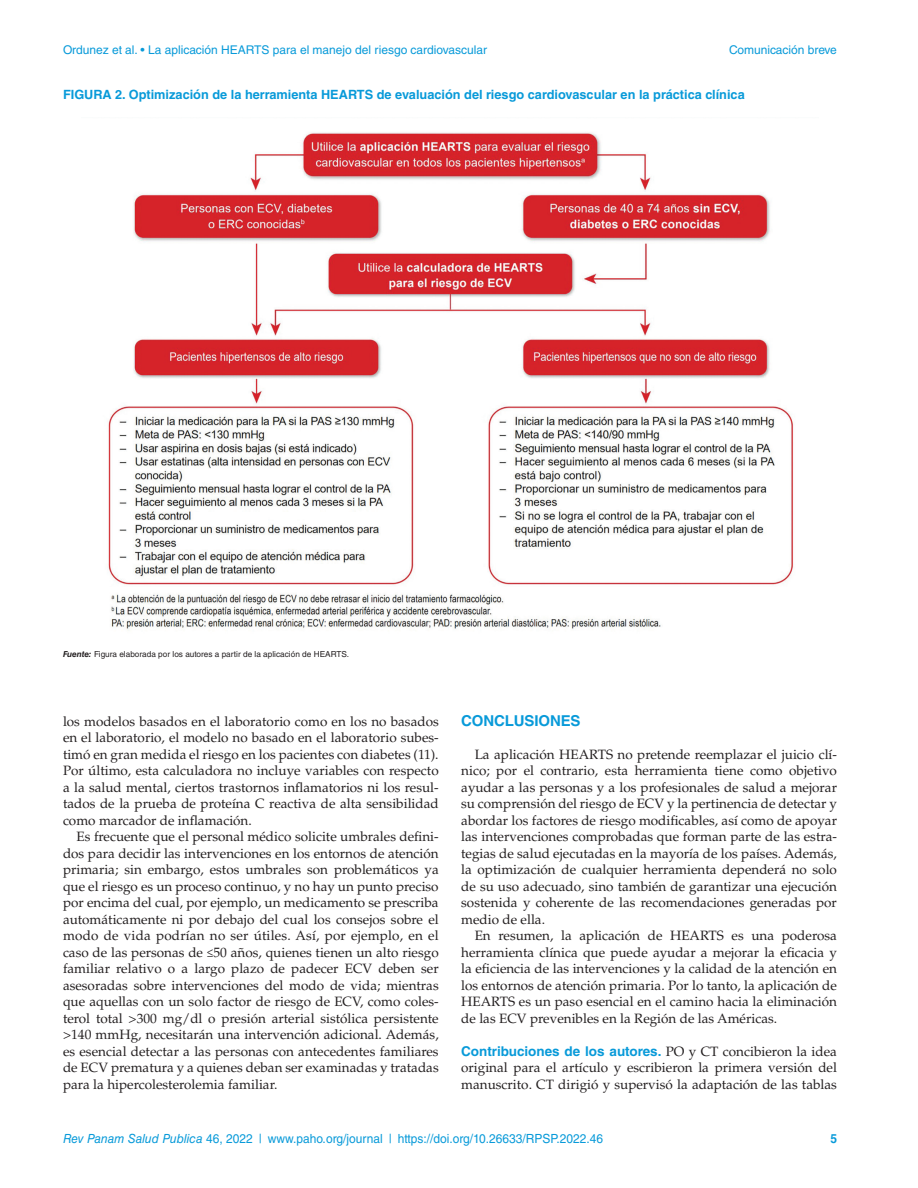
<style>
.page{position:relative;width:918px;height:1188px;background:#fff}
.page>*{position:absolute;margin:0;border:0;box-sizing:border-box;transform-origin:0 0}
.t1{font:700 15px "Helvetica LT Std";letter-spacing:-.01em;color:#089ad9}
.t2{font:13.5px/16.5px "Palatino LT Std";color:#231f20;text-align:justify}
.t3{font:700 13.5px "Helvetica LT Std";color:#089ad9}
.t4{font:700 12.75px "Helvetica LT Std";color:#089ad9}
.t5{font:12.6px "Helvetica LT Std";color:#089ad9;scale:.95 1}
.t6{font:700 12.6px "Helvetica LT Std";color:#089ad9;scale:.95 1}
.t7{font:12px "Helvetica LT Std";color:#089ad9}
.t8{font:8.25px "Helvetica LT Std";color:#231f20}
.s1{font-weight:700;font-style:italic}
.s2{font-family:"Palatino LT Std";font-weight:400;color:#231f20}
.s3{font-style:italic}
</style>
<div class="page">
<img style="left:108px;top:132px;width:686px;height:497px">
<p class="t7" style="left:63px;top:43px;width:426px">Ordunez et al. • La aplicación HEARTS para el manejo del riesgo cardiovascular</p>
<p class="t7" style="left:729px;top:43px;width:109px">Comunicación breve</p>
<p class="t4" style="left:63px;top:87px;width:683px">FIGURA 2. Optimización de la herramienta HEARTS de evaluación del riesgo cardiovascular en la práctica clínica</p>
<p class="t8" style="left:63px;top:649px;width:288px"><span class="s1">Fuente:</span> Figura elaborada por los autores a partir de la aplicación de HEARTS.</p>
<p class="t2" style="left:63px;top:713px;width:377px">los modelos basados en el laboratorio como en los no basados en el laboratorio, el modelo no basado en el laboratorio subes&shy;timó en gran medida el riesgo en los pacientes con diabetes (11).<br>Por último, esta calculadora no incluye variables con respecto a la salud mental, ciertos trastornos inflamatorios ni los resul&shy;tados de la prueba de proteína C reactiva de alta sensibilidad como marcador de inflamación.</p>
<p class="t2" style="left:63px;top:829px;width:377px;text-indent:14px">Es frecuente que el personal médico solicite umbrales defini&shy;dos para decidir las intervenciones en los entornos de atención primaria; sin embargo, estos umbrales son problemáticos ya que el riesgo es un proceso continuo, y no hay un punto preciso por encima del cual, por ejemplo, un medicamento se prescriba automáticamente ni por debajo del cual los consejos sobre el modo de vida podrían no ser útiles. Así, por ejemplo, en el caso de las personas de ≤50 años, quienes tienen un alto riesgo familiar relativo o a largo plazo de padecer ECV deben ser asesoradas sobre intervenciones del modo de vida; mientras que aquellas con un solo factor de riesgo de ECV, como coles&shy;terol total &gt;300 mg/dl o presión arterial sistólica persistente &gt;140 mmHg, necesitarán una intervención adicional. Además, es esencial detectar a las personas con antecedentes familiares de ECV prematura y a quienes deban ser examinadas y tratadas para la hipercolesterolemia familiar.</p>
<p class="t1" style="left:461px;top:711px;width:121px">CONCLUSIONES</p>
<p class="t2" style="left:461px;top:746px;width:377px;text-indent:14px">La aplicación HEARTS no pretende reemplazar el juicio clí&shy;nico; por el contrario, esta herramienta tiene como objetivo ayudar a las personas y a los profesionales de salud a mejorar su comprensión del riesgo de ECV y la pertinencia de detectar y abordar los factores de riesgo modificables, así como de apoyar las intervenciones comprobadas que forman parte de las estra&shy;tegias de salud ejecutadas en la mayoría de los países. Además, la optimización de cualquier herramienta dependerá no solo de su uso adecuado, sino también de garantizar una ejecución sostenida y coherente de las recomendaciones generadas por medio de ella.</p>
<p class="t2" style="left:461px;top:928px;width:377px;text-indent:14px">En resumen, la aplicación de HEARTS es una poderosa herramienta clínica que puede ayudar a mejorar la eficacia y la eficiencia de las intervenciones y la calidad de la atención en los entornos de atención primaria. Por lo tanto, la aplicación de HEARTS es un paso esencial en el camino hacia la eliminación de las ECV prevenibles en la Región de las Américas.</p>
<p class="t3" style="left:461px;top:1043px;width:377px">Contribuciones de los autores. <span class="s2">PO y CT concibieron la idea</span></p>
<p class="t2" style="left:461px;top:1060px;width:377px">original para el artículo y escribieron la primera versión del manuscrito. CT dirigió y supervisó la adaptación de las tablas</p>
<p class="t5" style="left:63px;top:1131px;width:570px"><span class="s3">Rev Panam Salud Publica</span> 46, 2022 | www.paho.org/journal | https://doi.org/10.26633/RPSP.2022.46</p>
<p class="t6" style="left:830px;top:1131px;width:9px">5</p>
</div>
